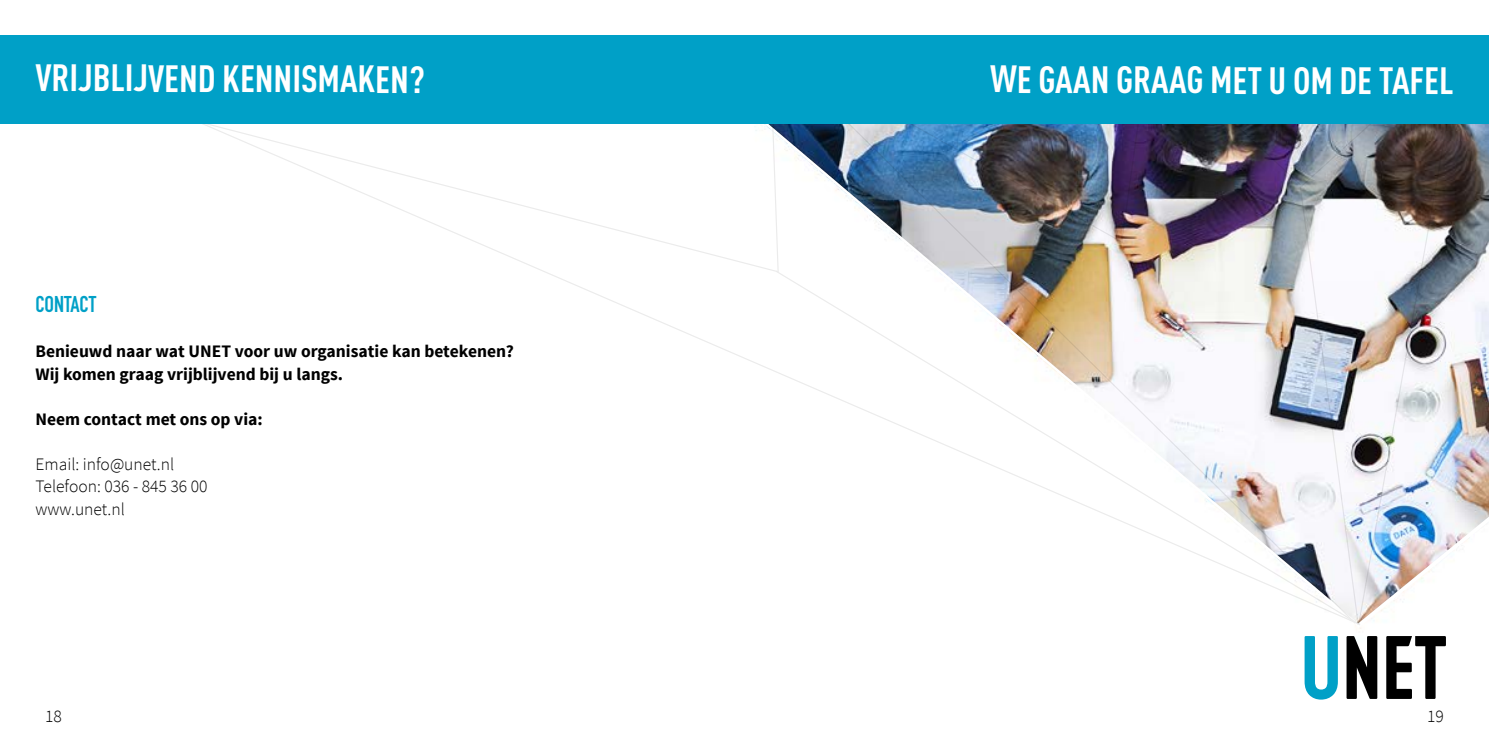
<style>
.page{position:relative;width:1489px;height:745px;background:#fff}
.page>*{position:absolute;margin:0;border:0;box-sizing:border-box;transform-origin:0 0}
.t1{font:700 condensed 37.5px "DINOT";letter-spacing:-.005em;color:#fff}
.t2{font:700 22.5px "DIN Condensed";color:#00a0c7}
.t3{font:700 17.5px/22.5px "Source Sans Pro";color:#000}
.t4{font:300 17.5px/22.5px "Source Sans Pro";color:#000}
</style>
<div class="page">
<svg style="left:203px;top:124px;width:563px;height:149px"></svg>
<img style="left:1304px;top:124px;width:184px;height:575px">
<img style="left:766px;top:124px;width:590px;height:500px">
<svg style="left:768px;top:124px;width:11px;height:149px"></svg>
<div style="left:744px;top:35px;width:744px;height:89px;background:#00a0c7"></div>
<div style="left:0;top:35px;width:744px;height:89px;background:#00a0c7"></div>
<h1 class="t1" style="left:35px;top:51px;width:391px">VRIJBLIJVEND KENNISMAKEN?</h1>
<h1 class="t1" style="left:990px;top:53px;width:465px">WE GAAN GRAAG MET U OM DE TAFEL</h1>
<p class="t2" style="left:35px;top:289px;width:62px">CONTACT</p>
<p class="t3" style="left:35px;top:340px;width:480px">Benieuwd naar wat UNET voor uw organisatie kan betekenen?<br>Wij komen graag vrijblijvend bij u langs.</p>
<p class="t3" style="left:35px;top:408px;width:229px">Neem contact met ons op via:</p>
<p class="t4" style="left:35px;top:452px;width:173px">Email: info@unet.nl<br>Telefoon: 036 - 845 36 00 www.unet.nl</p>
<p class="t4" style="left:45px;top:704px;width:18px">18</p>
<p class="t4" style="left:1426px;top:704px;width:18px">19</p>
</div>
